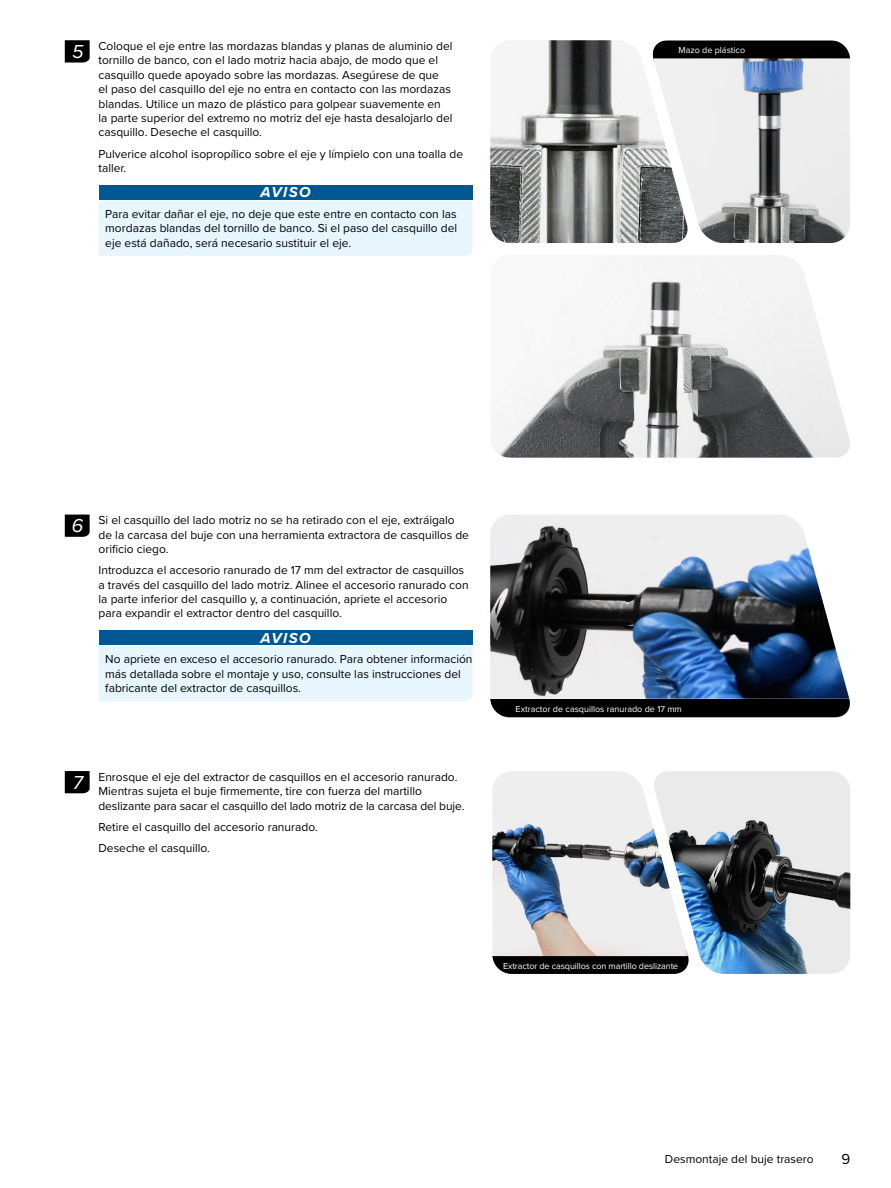
<style>
.page{position:relative;width:891px;height:1188px;background:#fff}
.page>*{position:absolute;margin:0;border:0;box-sizing:border-box;transform-origin:0 0}
.t1{font:italic 19.5px "Proxima Nova";color:#fff}
.Signal_Word_left_ind{font:italic 700 15px "Proxima Nova";letter-spacing:.1em;color:#fff}
.t2{font:15px "Proxima Nova";color:#000}
.Normal_Text_-_Right{font:12px/14.4px "Proxima Nova";color:#000}
.Signal_Word_Text_-_N{font:12px/14.4px "Proxima Nova";color:#000;text-align:justify}
.t3{font:9px "Proxima Nova";color:#fff}
</style>
<div class="page">
<div style="left:99px;top:185px;width:373px;height:15px;background:#005792"></div>
<div style="left:99px;top:201px;width:373px;height:55px;background:#e7f6fd"></div>
<div style="left:99px;top:630px;width:373px;height:15px;background:#005792"></div>
<div style="left:99px;top:646px;width:373px;height:55px;background:#e7f6fd"></div>
<img style="left:490px;top:40px;width:163px;height:203px">
<svg style="left:652px;top:40px;width:198px;height:22px;background:#101010"></svg>
<img style="left:653px;top:58px;width:197px;height:185px">
<svg style="left:65px;top:40px;width:25px;height:23px"></svg>
<img style="left:491px;top:255px;width:359px;height:203px">
<svg style="left:65px;top:515px;width:25px;height:22px"></svg>
<div style="left:490px;top:699px;width:361px;height:18px;background:#000"></div>
<hr style="left:850px;top:515px;width:2px;height:184px;background:#000">
<img style="left:490px;top:515px;width:359px;height:184px">
<svg style="left:65px;top:771px;width:25px;height:22px"></svg>
<svg style="left:492px;top:771px;width:160px;height:203px;background:#b6b9be"></svg>
<img style="left:652px;top:771px;width:198px;height:203px">
<p class="Normal_Text_-_Right" style="left:99px;top:38px;width:356px">Coloque el eje entre las mordazas blandas y planas de aluminio del tornillo de banco, con el lado motriz hacia abajo, de modo que el casquillo quede apoyado sobre las mordazas. Asegúrese de que<br>el paso del casquillo del eje no entra en contacto con las mordazas blandas. Utilice un mazo de plástico para golpear suavemente en la parte superior del extremo no motriz del eje hasta desalojarlo del casquillo. Deseche el casquillo.</p>
<p class="Normal_Text_-_Right" style="left:99px;top:146px;width:366px">Pulverice alcohol isopropílico sobre el eje y límpielo con una toalla de taller.</p>
<p class="Signal_Word_left_ind" style="left:260px;top:181px;width:52px">AVISO</p>
<p class="Signal_Word_Text_-_N" style="left:105px;top:206px;width:353px">Para evitar dañar el eje, no deje que este entre en contacto con las mordazas blandas del tornillo de banco. Si el paso del casquillo del eje está dañado, será necesario sustituir el eje.</p>
<p class="t1" style="left:72px;top:37px;width:13px">5</p>
<p class="t3" style="left:678px;top:43px;width:68px">Mazo de plástico</p>
<p class="t1" style="left:72px;top:511px;width:13px">6</p>
<p class="Normal_Text_-_Right" style="left:99px;top:513px;width:372px">Si el casquillo del lado motriz no se ha retirado con el eje, extráigalo de la carcasa del buje con una herramienta extractora de casquillos de orificio ciego.</p>
<p class="Normal_Text_-_Right" style="left:99px;top:563px;width:372px">Introduzca el accesorio ranurado de 17 mm del extractor de casquillos a través del casquillo del lado motriz. Alinee el accesorio ranurado con la parte inferior del casquillo y, a continuación, apriete el accesorio para expandir el extractor dentro del casquillo.</p>
<p class="Signal_Word_left_ind" style="left:260px;top:627px;width:52px">AVISO</p>
<p class="Signal_Word_Text_-_N" style="left:105px;top:652px;width:369px;text-align:left">No apriete en exceso el accesorio ranurado. Para obtener información más detallada sobre el montaje y uso, consulte las instrucciones del fabricante del extractor de casquillos.</p>
<p class="t1" style="left:73px;top:768px;width:12px">7</p>
<p class="Normal_Text_-_Right" style="left:99px;top:769px;width:367px">Enrosque el eje del extractor de casquillos en el accesorio ranurado.<br>Mientras sujeta el buje firmemente, tire con fuerza del martillo deslizante para sacar el casquillo del lado motriz de la carcasa del buje.</p>
<p class="Normal_Text_-_Right" style="left:99px;top:819px;width:221px">Retire el casquillo del accesorio ranurado.</p>
<p class="Normal_Text_-_Right" style="left:99px;top:840px;width:113px">Deseche el casquillo.</p>
<p class="t3" style="left:516px;top:702px;width:168px">Extractor de casquillos ranurado de 17 mm</p>
<p class="t3" style="left:503px;top:960px;width:177px">Extractor de casquillos con martillo deslizante</p>
<p class="Normal_Text_-_Right" style="left:665px;top:1151px;width:150px">Desmontaje del buje trasero</p>
<p class="t2" style="left:842px;top:1148px;width:10px">9</p>
</div>
